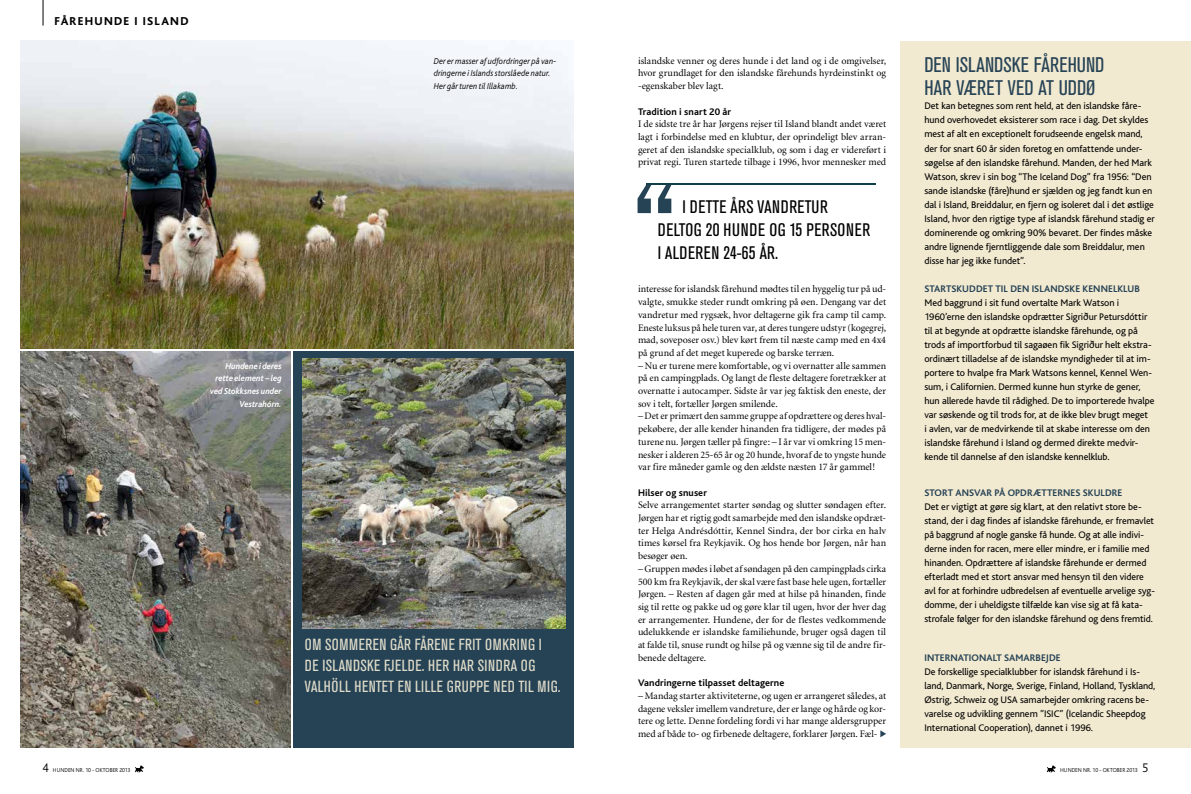
<style>
.page{position:relative;width:1191px;height:794px;background:#fff}
.page>*{position:absolute;margin:0;border:0;box-sizing:border-box;transform-origin:0 0}
.t1{font:condensed 21px/23px "Akzidenz Grotesk BE";color:#264356}
.t2{font:condensed 18px/23px "Akzidenz Grotesk BE";letter-spacing:.02em;color:#000}
.t3{font:condensed 16px/21px "Akzidenz Grotesk BE";letter-spacing:.02em;color:#e0dcc9}
.t4{font:800 12px "Bliss";letter-spacing:.11em;color:#000}
.t5{font:10px/12.7px "Minion";letter-spacing:-.005em;color:#000;text-align:justify}
.t6{font:10px/14px "Bliss";letter-spacing:-.005em;color:#000}
.t7{font:700 10px "Bliss";letter-spacing:.005em;color:#264356}
.t8{font:700 10px "Bliss";letter-spacing:.01em;color:#000}
.t9{font:italic 300 9px/12.7px "Bliss";letter-spacing:.005em;color:#000;scale:.95 1}
.t10{font:italic 700 9px/12.7px "Bliss";color:#fff;text-align:right;scale:.95 1}
.t11{font:300 6px "Bliss";letter-spacing:.005em;color:#000;scale:.93 1}
.s1{font-size:13px}
</style>
<div class="page">
<svg style="left:1046px;top:765px;width:9px;height:7px"></svg>
<svg style="left:135px;top:765px;width:9px;height:7px"></svg>
<div style="left:294px;top:351px;width:280px;height:396px;background:#264356"></div>
<img style="left:21px;top:351px;width:270px;height:396px">
<img style="left:302px;top:358px;width:263px;height:270px">
<svg style="left:43px;top:1px;width:1px;height:25px"></svg>
<img style="left:21px;top:41px;width:553px;height:307px">
<div style="left:900px;top:41px;width:290px;height:706px;background:#f1e9d0"></div>
<svg style="left:637px;top:183px;width:35px;height:30px"></svg>
<hr style="left:647px;top:183px;width:229px;height:1px;background:#113f4a">
<svg style="left:880px;top:730px;width:6px;height:7px"></svg>
<p class="t4" style="left:54px;top:15px;width:136px">FÅREHUNDE I ISLAND</p>
<p class="t9" style="left:434px;top:55px;width:131px">Der er masser af udfordringer på van&shy;dringerne i Islands storslåede natur.<br>Her går turen til Illakamb.</p>
<p class="t10" style="left:210px;top:359px;width:77px">Hundene i deres rette element – leg ved Stokksnes under<br>Vestrahórn.</p>
<h3 class="t3" style="left:305px;top:634px;width:257px">OM SOMMEREN GÅR FÅRENE FRIT OMKRING I<br>DE ISLANDSKE FJELDE. HER HAR SINDRA OG<br>VALHÖLL HENTET EN LILLE GRUPPE NED TIL MIG.</h3>
<p class="t5" style="left:638px;top:55px;width:250px">islandske venner og deres hunde i det land og i de omgivelser, hvor grundlaget for den islandske fårehunds hyrdeinstinkt og -egenskaber blev lagt.</p>
<p class="t8" style="left:638px;top:106px;width:95px">Tradition i snart 20 år</p>
<p class="t5" style="left:638px;top:118px;width:250px">I de sidste tre år har Jørgens rejser til Island blandt andet været lagt i forbindelse med en klubtur, der oprindeligt blev arran&shy;geret af den islandske specialklub, og som i dag er videreført i privat regi. Turen startede tilbage i 1996, hvor mennesker med</p>
<h2 class="t2" style="left:657px;top:195px;width:214px;text-indent:25px">I DETTE ÅRS VANDRETUR<br>DELTOG 20 HUNDE OG 15 PERSONER<br>I ALDEREN 24-65 ÅR.</h2>
<p class="t5" style="left:638px;top:283px;width:250px">interesse for islandsk fårehund mødtes til en hyggelig tur på ud&shy;valgte, smukke steder rundt omkring på øen. Dengang var det vandretur med rygsæk, hvor deltagerne gik fra camp til camp.<br>Eneste luksus på hele turen var, at deres tungere udstyr (kogegrej, mad, soveposer osv.) blev kørt frem til næste camp med en 4x4 på grund af det meget kuperede og barske terræn.</p>
<p class="t5" style="left:638px;top:359px;width:250px">– Nu er turene mere komfortable, og vi overnatter alle sammen på en campingplads. Og langt de fleste deltagere foretrækker at overnatte i autocamper. Sidste år var jeg faktisk den eneste, der sov i telt, fortæller Jørgen smilende.</p>
<p class="t5" style="left:638px;top:410px;width:250px">– Det er primært den samme gruppe af opdrættere og deres hval&shy;pekøbere, der alle kender hinanden fra tidligere, der mødes på turene nu. Jørgen tæller på fingre: – I år var vi omkring 15 men&shy;nesker i alderen 25-65 år og 20 hunde, hvoraf de to yngste hunde var fire måneder gamle og den ældste næsten 17 år gammel!</p>
<p class="t8" style="left:638px;top:487px;width:70px">Hilser og snuser</p>
<p class="t5" style="left:638px;top:499px;width:250px">Selve arrangementet starter søndag og slutter søndagen efter.<br>Jørgen har et rigtig godt samarbejde med den islandske opdræt&shy;ter Helga Andrésdóttir, Kennel Sindra, der bor cirka en halv times kørsel fra Reykjavik. Og hos hende bor Jørgen, når han besøger øen.</p>
<p class="t5" style="left:638px;top:563px;width:250px">– Gruppen mødes i løbet af søndagen på den campingplads cirka 500 km fra Reykjavik, der skal være fast base hele ugen, fortæller Jørgen. – Resten af dagen går med at hilse på hinanden, finde sig til rette og pakke ud og gøre klar til ugen, hvor der hver dag er arrangementer. Hundene, der for de flestes vedkommende udelukkende er islandske familiehunde, bruger også dagen til at falde til, snuse rundt og hilse på og vænne sig til de andre fir&shy;benede deltagere.</p>
<p class="t8" style="left:638px;top:678px;width:148px">Vandringerne tilpasset deltagerne</p>
<p class="t5" style="left:638px;top:690px;width:250px">– Mandag starter aktiviteterne, og ugen er arrangeret således, at dagene veksler imellem vandreture, der er lange og hårde og kor&shy;tere og lette. Denne fordeling fordi vi har mange aldersgrupper med af både to- og firbenede deltagere, forklarer Jørgen. Fæl-</p>
<h1 class="t1" style="left:924px;top:54px;width:181px">DEN ISLANDSKE FÅREHUND<br>HAR VÆRET VED AT UDDØ</h1>
<p class="t6" style="left:924px;top:99px;width:232px">Det kan betegnes som rent held, at den islandske fåre&shy;hund overhovedet eksisterer som race i dag. Det skyldes mest af alt en exceptionelt forudseende engelsk mand, der for snart 60 år siden foretog en omfattende under&shy;søgelse af den islandske fårehund. Manden, der hed Mark Watson, skrev i sin bog “The Iceland Dog” fra 1956: “Den sande islandske (fåre)hund er sjælden og jeg fandt kun en dal i Island, Breiddalur, en fjern og isoleret dal i det østlige Island, hvor den rigtige type af islandsk fårehund stadig er dominerende og omkring 90% bevaret. Der findes måske andre lignende fjerntliggende dale som Breiddalur, men disse har jeg ikke fundet”.</p>
<p class="t7" style="left:924px;top:284px;width:217px">STARTSKUDDET TIL DEN ISLANDSKE KENNELKLUB</p>
<p class="t6" style="left:924px;top:296px;width:231px">Med baggrund i sit fund overtalte Mark Watson i 1960’erne den islandske opdrætter Sigriður Petursdóttir til at begynde at opdrætte islandske fårehunde, og på trods af importforbud til sagaøen fik Sigriður helt ekstra&shy;ordinært tilladelse af de islandske myndigheder til at im&shy;portere to hvalpe fra Mark Watsons kennel, Kennel Wen&shy;sum, i Californien. Dermed kunne hun styrke de gener, hun allerede havde til rådighed. De to importerede hvalpe var søskende og til trods for, at de ikke blev brugt meget<br>i avlen, var de medvirkende til at skabe interesse om den islandske fårehund i Island og dermed direkte medvir&shy;kende til dannelse af den islandske kennelklub.</p>
<p class="t7" style="left:924px;top:487px;width:199px">STORT ANSVAR PÅ OPDRÆTTERNES SKULDRE</p>
<p class="t6" style="left:924px;top:499px;width:232px">Det er vigtigt at gøre sig klart, at den relativt store be&shy;stand, der i dag findes af islandske fårehunde, er fremavlet på baggrund af nogle ganske få hunde. Og at alle indivi&shy;derne inden for racen, mere eller mindre, er i familie med hinanden. Opdrættere af islandske fårehunde er dermed efterladt med et stort ansvar med hensyn til den videre avl for at forhindre udbredelsen af eventuelle arvelige syg&shy;domme, der i uheldigste tilfælde kan vise sig at få kata&shy;strofale følger for den islandske fårehund og dens fremtid.</p>
<p class="t7" style="left:924px;top:652px;width:138px">INTERNATIONALT SAMARBEJDE</p>
<p class="t6" style="left:924px;top:665px;width:232px">De forskellige specialklubber for islandsk fårehund i Is&shy;land, Danmark, Norge, Sverige, Finland, Holland, Tyskland, Østrig, Schweiz og USA samarbejder omkring racens be&shy;varelse og udvikling gennem ”ISIC” (Icelandic Sheepdog International Cooperation), dannet i 1996.</p>
<p class="t11" style="left:43px;top:767px;width:96px"><span class="s1">4</span> HUNDEN NR. 10 - OKTOBER 2013</p>
<p class="t11" style="left:1060px;top:767px;width:96px">HUNDEN NR. 10 - OKTOBER 2013 <span class="s1">5</span></p>
</div>
